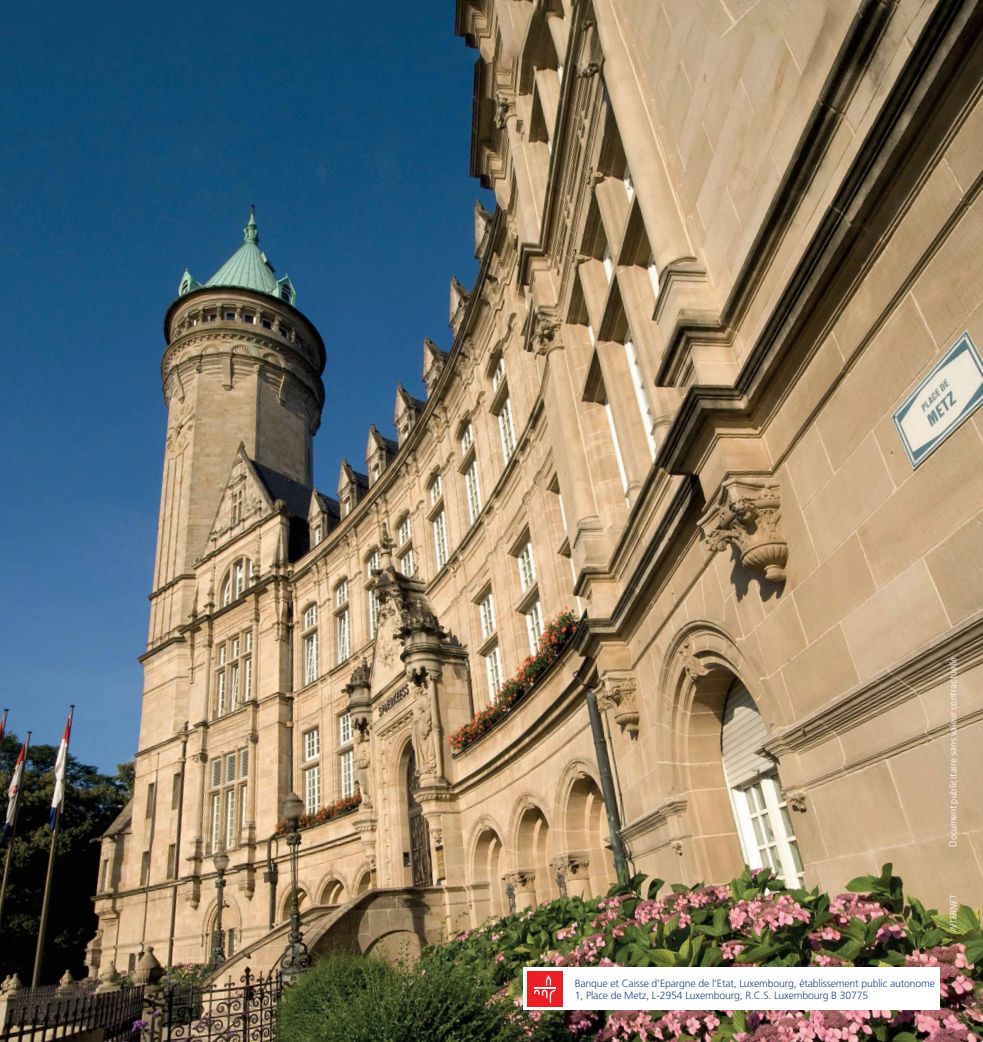
<style>
.page{position:relative;width:983px;height:1042px;background:#fff}
.page>*{position:absolute;margin:0;border:0;box-sizing:border-box;transform-origin:0 0}
.t1{font:300 10.5px/12.2px "Frutiger";letter-spacing:-.015em;color:#234a84}
.t2{font:9.62px "Apex New";color:#fff}
.t3{font:italic 300 8.75px "Frutiger";color:#fff}
</style>
<div class="page">
<img style="left:0;top:0;width:982px;height:1042px">
<div style="left:523px;top:967px;width:416px;height:43px;background:#fff"></div>
<div style="left:527px;top:971px;width:35px;height:36px;background:#ed1d24"></div>
<svg style="left:534px;top:975px;width:21px;height:28px"></svg>
<p class="t2" style="left:946px;top:847px;width:192px;rotate:-90deg">Document publicitaire sans valeur contractuelle</p>
<p class="t3" style="left:948px;top:932px;width:40px;rotate:-90deg">INTERNET</p>
<p class="t1" style="left:574px;top:977px;width:361px">Banque et Caisse d’Epargne de l’Etat, Luxembourg, établissement public autonome<br>1, Place de Metz, L-2954 Luxembourg, R.C.S. Luxembourg B 30775</p>
</div>
